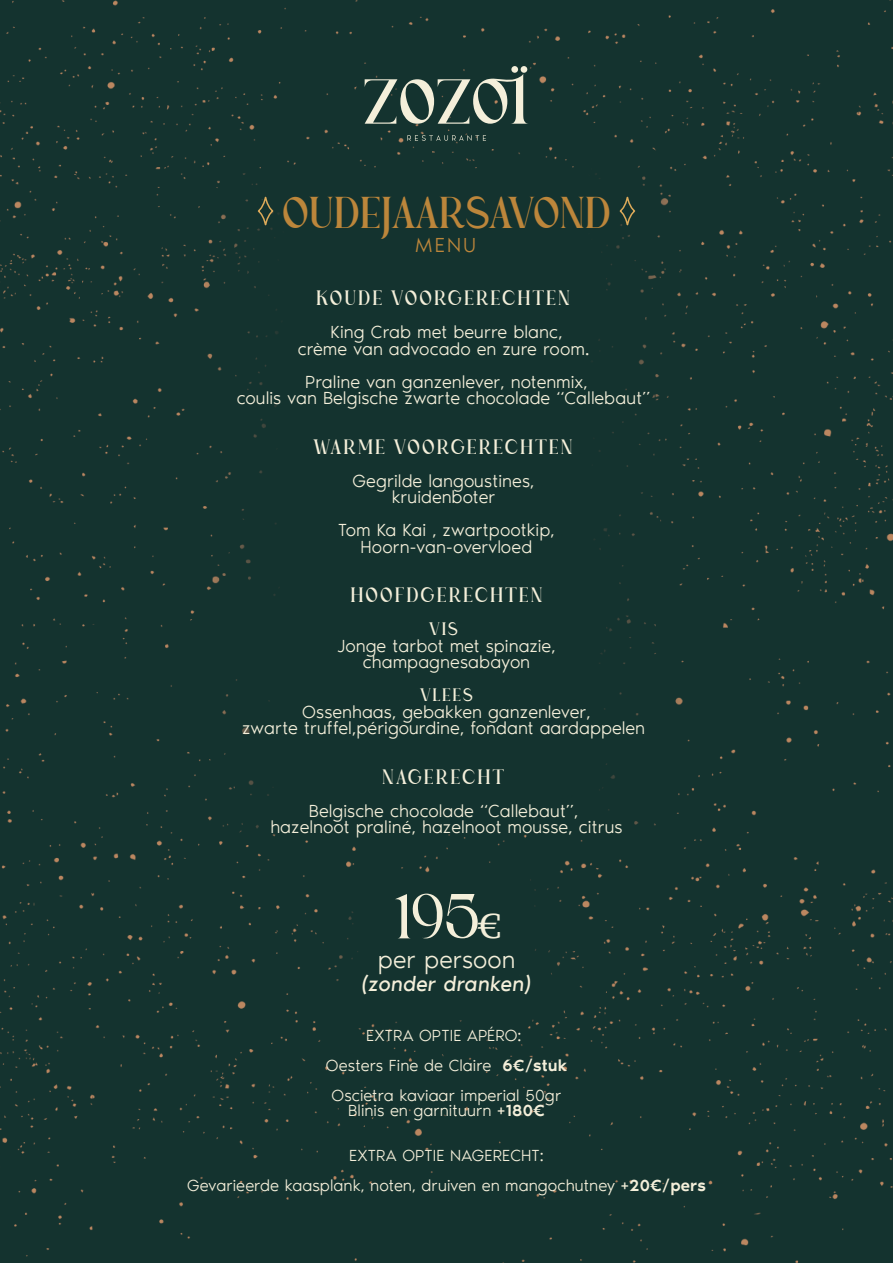
<style>
.page{position:relative;width:893px;height:1263px;background:#14332f}
.page>*{position:absolute;margin:0;border:0;box-sizing:border-box;transform-origin:0 0}
.t1{font:63.3px "Ramole";color:#f4efda}
.t2{font:44.4px "Ramole";color:#bc863b}
.t3{font:300 24.75px "Noir Pro";color:#f4efda}
.t4{font:italic 21.45px "Noir Pro";letter-spacing:-.005em;color:#f4efda}
.t5{font:300 20.85px "Noir Pro";color:#bc863b}
.t6{font:20.7px "Ramole";letter-spacing:.1em;color:#f4efda}
.t7{font:300 18px/16.5px "Noir Pro";color:#f4efda;text-align:center}
.t8{font:18px "Ramole";letter-spacing:.1em;color:#f4efda}
.t9{font:300 16.5px/30px "Noir Pro";color:#f4efda;text-align:center}
.s1{font-family:"PT Serif Caption";font-size:34.95px}
.s2{font-weight:500}
</style>
<div class="page">
<svg style="left:365px;top:74px;width:163px;height:50px;background:#556a61"></svg>
<svg style="left:407px;top:135px;width:79px;height:6px"></svg>
<div style="left:511px;top:66px;width:7px;height:7px;background:#f4efda;border-radius:50%"></div>
<div style="left:521px;top:66px;width:6px;height:7px;background:#f4efda;border-radius:50%"></div>
<svg style="left:256px;top:192px;width:19px;height:34px"></svg>
<svg style="left:618px;top:192px;width:19px;height:34px"></svg>
<h2 class="t2" style="left:282px;top:189px;width:330px">OUDEJAARSAVOND</h2>
<p class="t5" style="left:415px;top:229px;width:62px">MENU</p>
<p class="t6" style="left:316px;top:287px;width:255px">KOUDE VOORGERECHTEN</p>
<p class="t7" style="left:298px;top:323px;width:293px">King Crab met beurre blanc,<br>crème van advocado en zure room.</p>
<p class="t7" style="left:237px;top:372px;width:415px">Praline van ganzenlever, notenmix,<br>coulis van Belgische zwarte chocolade “Callebaut”</p>
<p class="t6" style="left:314px;top:435px;width:261px">WARME VOORGERECHTEN</p>
<p class="t7" style="left:353px;top:471px;width:183px">Gegrilde langoustines, kruidenboter</p>
<p class="t7" style="left:338px;top:521px;width:218px">Tom Ka Kai , zwartpootkip,<br>Hoorn-van-overvloed</p>
<p class="t6" style="left:350px;top:584px;width:194px">HOOFDGERECHTEN</p>
<p class="t8" style="left:429px;top:619px;width:30px">VIS</p>
<p class="t7" style="left:337px;top:636px;width:220px">Jonge tarbot met spinazie, champagnesabayon</p>
<p class="t8" style="left:420px;top:685px;width:54px">VLEES</p>
<p class="t7" style="left:242px;top:702px;width:404px">Ossenhaas, gebakken ganzenlever,<br>zwarte truffel,périgourdine, fondant aardappelen</p>
<p class="t6" style="left:382px;top:765px;width:123px">NAGERECHT</p>
<p class="t7" style="left:270px;top:801px;width:354px">Belgische chocolade “Callebaut”, hazelnoot praliné, hazelnoot mousse, citrus</p>
<h1 class="t1" style="left:393px;top:882px;width:109px">195<span class="s1">€</span></h1>
<h3 class="t3" style="left:378px;top:941px;width:139px">per persoon</h3>
<p class="t4" style="left:362px;top:967px;width:171px">(zonder dranken)</p>
<p class="t9" style="left:326px;top:1020px;width:243px">EXTRA OPTIE APÉRO:<br>Oesters Fine de Claire <span class="s2">6€/stuk<br></span>Oscietra kaviaar imperial 50gr</p>
<p class="t9" style="left:348px;top:1095px;width:198px">Blinis en garnituurn <span class="s2">+180€</span></p>
<p class="t9" style="left:187px;top:1140px;width:520px">EXTRA OPTIE NAGERECHT:<br>Gevarieerde kaasplank, noten, druiven en mangochutney <span class="s2">+20€/pers</span></p>
</div>
